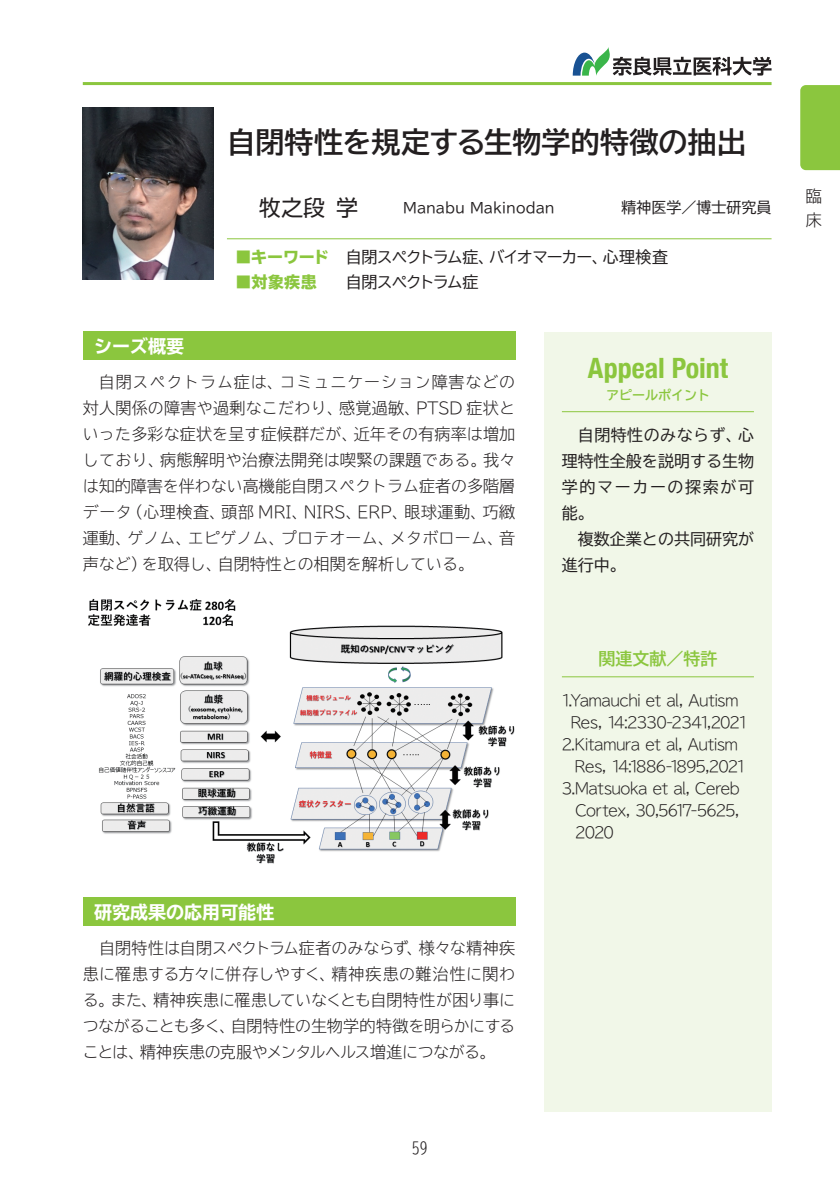
<style>
.page{position:relative;width:840px;height:1191px;background:#fff}
.page>*{position:absolute;margin:0;border:0;box-sizing:border-box;transform-origin:0 0}
.t1{font:700 29px "TBUD Go Std";letter-spacing:.005em;color:#231f20}
.t2{font:700 condensed 28px "Helvetica Neue";color:#8bc63e}
.t3{font:22px "UD Shin Go Pr 6";color:#231f20}
.t4{font:700 expanded 18px "TBUD Go Std";color:#fff}
.t5{font:700 17px "TBUD Go Std";color:#8bc63e}
.t6{font:300 16px/26px "TBUD Go Std Super";color:#231f20;text-align:justify}
.t7{font:16px/26px "TBUD Go Std";color:#231f20;text-align:justify}
.t8{font:16px/25px "TBUD Go Std";letter-spacing:-.085em;color:#231f20}
.t9{font:800 16px "TBUD Go Std";color:#8bc63e}
.t10{font:300 15px "TBUD Go Std Super";letter-spacing:-.07em;color:#231f20}
.t11{font:300 15px "TBUD Go Std Super";letter-spacing:-.095em;color:#231f20}
.t12{font:300 15px "TBUD Go Std Super";letter-spacing:-.11em;color:#231f20}
.t13{font:300 15px "TBUD Go Std Super";letter-spacing:-.05em;color:#231f20}
.t14{font:300 15px "TBUD Go Std Super";letter-spacing:-.09em;color:#231f20}
.t15{font:15px "TBUD Go Std";color:#231f20}
.t16{font:14px "TBUD Go Std";letter-spacing:.005em;color:#231f20}
.t17{font:700 13px "TBUD Go Std";color:#8bc63e}
</style>
<div class="page">
<div style="left:800px;top:85px;width:39px;height:85px;background:#8bc63e"></div>
<svg style="left:572px;top:47px;width:199px;height:29px"></svg>
<hr style="left:83px;top:82px;width:688px;height:3px;background:#8bc63e">
<div style="left:83px;top:332px;width:432px;height:28px;background:#8bc63e"></div>
<hr style="left:227px;top:238px;width:544px;height:1px;background:#8bc63e">
<div style="left:544px;top:332px;width:227px;height:780px;background:#f1f7e8"></div>
<hr style="left:561px;top:411px;width:192px;height:1px;background:#8bc63e">
<hr style="left:561px;top:676px;width:192px;height:1px;background:#8bc63e">
<img style="left:83px;top:108px;width:130px;height:172px">
<img style="left:88px;top:598px;width:427px;height:266px">
<div style="left:83px;top:897px;width:432px;height:29px;background:#8bc63e"></div>
<h1 class="t1" style="left:227px;top:118px;width:520px">自閉特性を規定する生物学的特徴の抽出</h1>
<h3 class="t3" style="left:259px;top:190px;width:100px">牧之段 学</h3>
<p class="t16" style="left:403px;top:196px;width:153px">Manabu Makinodan</p>
<p class="t15" style="left:621px;top:195px;width:151px">精神医学／博士研究員</p>
<p class="t4" style="left:94px;top:336px;width:92px">シーズ概要</p>
<p class="t9" style="left:235px;top:248px;width:95px">■キーワード</p>
<p class="t9" style="left:235px;top:273px;width:83px">■対象疾患</p>
<p class="t8" style="left:345px;top:244px;width:323px">自閉スペクトラム症、バイオマーカー、心理検査自閉スペクトラム症</p>
<p class="t6" style="left:83px;top:369px;width:434px;text-indent:16px">自閉スペクトラム症は、コミュニケーション障害などの対人関係の障害や過剰なこだわり、感覚過敏、PTSD 症状といった多彩な症状を呈す症候群だが、近年その有病率は増加しており、病態解明や治療法開発は喫緊の課題である。我々は知的障害を伴わない高機能自閉スペクトラム症者の多階層データ（心理検査、頭部 MRI、NIRS、ERP、眼球運動、巧緻運動、ゲノム、エピゲノム、プロテオーム、メタボローム、音声など）を取得し、自閉特性との相関を解析している。</p>
<p class="t4" style="left:94px;top:902px;width:182px">研究成果の応用可能性</p>
<p class="t6" style="left:83px;top:934px;width:434px;text-indent:16px">自閉特性は自閉スペクトラム症者のみならず、様々な精神疾患に罹患する方々に併存しやすく、精神疾患の難治性に関わる。また、精神疾患に罹患していなくとも自閉特性が困り事につながることも多く、自閉特性の生物学的特徴を明らかにすることは、精神疾患の克服やメンタルヘルス増進につながる。</p>
<p class="t6" style="left:412px;top:1134px;width:17px">59</p>
<h2 class="t2" style="left:587px;top:344px;width:142px">Appeal Point</h2>
<p class="t17" style="left:605px;top:385px;width:105px">アピールポイント</p>
<p class="t7" style="left:561px;top:422px;width:193px;text-indent:16px">自閉特性のみならず、心理特性全般を説明する生物学的マーカーの探索が可能。</p>
<p class="t7" style="left:561px;top:526px;width:193px;text-indent:16px">複数企業との共同研究が進行中。</p>
<p class="t5" style="left:598px;top:645px;width:120px">関連文献／特許</p>
<p class="t10" style="left:560px;top:688px;width:179px">1.Yamauchi et al, Autism</p>
<p class="t11" style="left:570px;top:710px;width:180px">Res, 14:2330-2341,2021</p>
<p class="t10" style="left:561px;top:732px;width:178px">2.Kitamura et al, Autism</p>
<p class="t12" style="left:574px;top:754px;width:174px">Res, 14:1886-1895,2021</p>
<p class="t13" style="left:561px;top:776px;width:180px">3.Matsuoka et al, Cereb</p>
<p class="t14" style="left:574px;top:798px;width:166px">Cortex, 30,5617-5625,</p>
<p class="t10" style="left:574px;top:820px;width:41px">2020</p>
<p class="t6" style="left:805px;top:183px;width:17px;line-height:24px">臨床</p>
</div>
